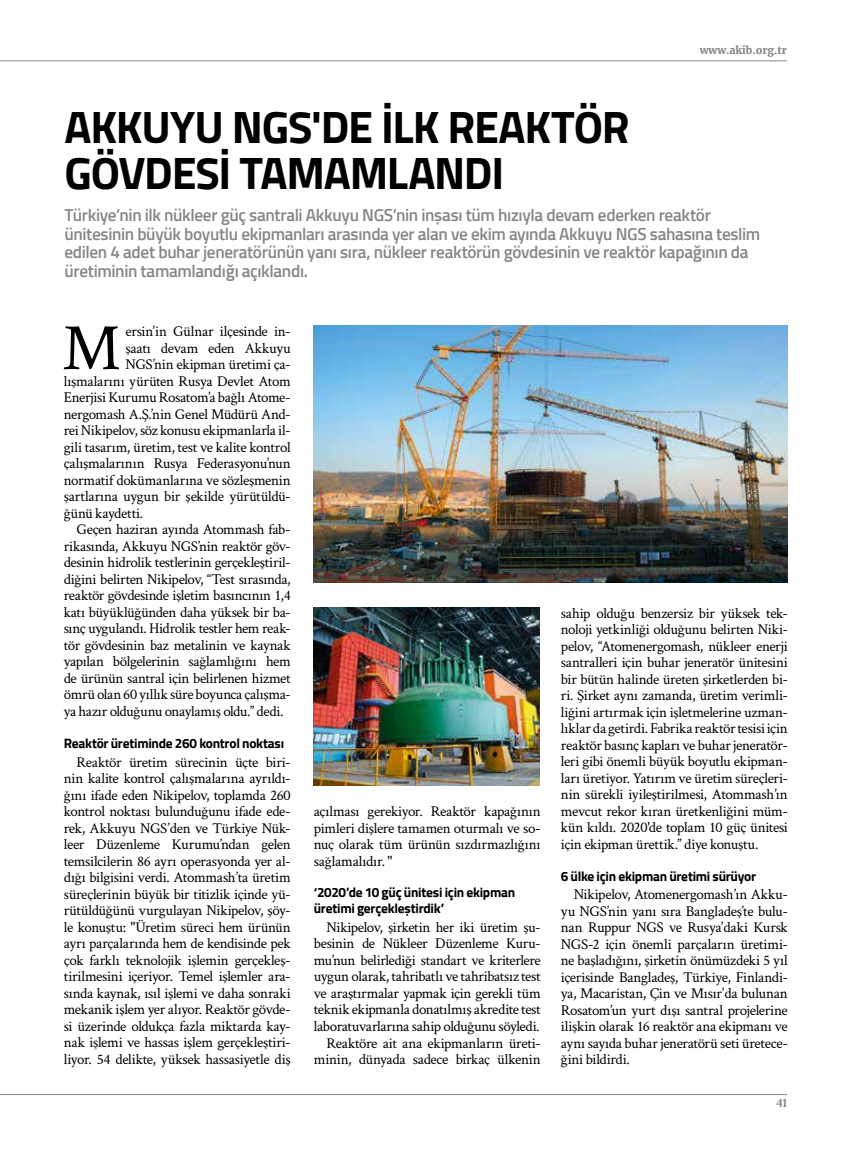
<style>
.page{position:relative;width:851px;height:1149px;background:#fff}
.page>*{position:absolute;margin:0;border:0;box-sizing:border-box;transform-origin:0 0}
.t1{font:66px "Crimson Text";color:#000}
.t2{font:700 45px/46.5px "Titillium Web";letter-spacing:-.025em;color:#000}
.t3{font:600 17.25px/18.8px "Titillium Web";letter-spacing:-.02em;color:#878787}
.t4{font:15px/16.5px "Crimson Text";letter-spacing:-.02em;color:#000;text-align:justify}
.t5{font:700 13.5px/16.5px "Titillium Web";letter-spacing:-.02em;color:#000}
.t6{font:700 13.5px "Crimson Text";color:#878787}
.t7{font:900 10.5px "Merriweather";color:#878787}
</style>
<div class="page">
<hr style="left:0;top:1093px;width:787px;height:1px;background:#878787">
<hr style="left:0;top:60px;width:787px;height:1px;background:#878787">
<img style="left:314px;top:325px;width:473px;height:257px">
<img style="left:314px;top:607px;width:225px;height:177px">
<p class="t7" style="left:699px;top:43px;width:89px">www.akib.org.tr</p>
<h2 class="t2" style="left:64px;top:102px;width:566px">AKKUYU NGS'DE İLK REAKTÖR<br>GÖVDESİ TAMAMLANDI</h2>
<p class="t3" style="left:64px;top:204px;width:697px">Türkiye’nin ilk nükleer güç santrali Akkuyu NGS’nin inşası tüm hızıyla devam ederken reaktör ünitesinin büyük boyutlu ekipmanları arasında yer alan ve ekim ayında Akkuyu NGS sahasına teslim edilen 4 adet buhar jeneratörünün yanı sıra, nükleer reaktörün gövdesinin ve reaktör kapağının da üretiminin tamamlandığı açıklandı.</p>
<h1 class="t1" style="left:62px;top:303px;width:60px">M</h1>
<p class="t4" style="left:125px;top:322px;width:167px">ersin’in Gülnar ilçesinde in-</p>
<p class="t4" style="left:125px;top:339px;width:167px">şaatı devam eden Akkuyu</p>
<p class="t4" style="left:125px;top:355px;width:167px">NGS’nin ekipman üretimi ça-</p>
<p class="t4" style="left:64px;top:372px;width:228px">lışmalarını yürüten Rusya Devlet Atom</p>
<p class="t4" style="left:64px;top:388px;width:228px">Enerjisi Kurumu Rosatom’a bağlı Atome-</p>
<p class="t4" style="left:64px;top:405px;width:228px">nergomash A.Ş.’nin Genel Müdürü And-</p>
<p class="t4" style="left:64px;top:421px;width:228px">rei Nikipelov, söz konusu ekipmanlarla il-</p>
<p class="t4" style="left:64px;top:438px;width:228px">gili tasarım, üretim, test ve kalite kontrol</p>
<p class="t4" style="left:64px;top:454px;width:228px">çalışmalarının Rusya Federasyonu’nun</p>
<p class="t4" style="left:64px;top:471px;width:228px">normatif dokümanlarına ve sözleşmenin</p>
<p class="t4" style="left:64px;top:487px;width:228px">şartlarına uygun bir şekilde yürütüldü-</p>
<p class="t4" style="left:64px;top:504px;width:81px">ğünü kaydetti.</p>
<p class="t4" style="left:77px;top:520px;width:216px">Geçen haziran ayında Atommash fab-</p>
<p class="t4" style="left:64px;top:537px;width:228px">rikasında, Akkuyu NGS’nin reaktör göv-</p>
<p class="t4" style="left:64px;top:553px;width:228px">desinin hidrolik testlerinin gerçekleştiril-</p>
<p class="t4" style="left:64px;top:570px;width:228px">diğini belirten Nikipelov, “Test sırasında,</p>
<p class="t4" style="left:64px;top:586px;width:228px">reaktör gövdesinde işletim basıncının 1,4</p>
<p class="t4" style="left:64px;top:603px;width:228px">katı büyüklüğünden daha yüksek bir ba-</p>
<p class="t4" style="left:64px;top:619px;width:228px">sınç uygulandı. Hidrolik testler hem reak-</p>
<p class="t4" style="left:64px;top:636px;width:228px">tör gövdesinin baz metalinin ve kaynak</p>
<p class="t4" style="left:64px;top:652px;width:228px">yapılan bölgelerinin sağlamlığını hem</p>
<p class="t4" style="left:64px;top:669px;width:228px">de ürünün santral için belirlenen hizmet</p>
<p class="t4" style="left:64px;top:685px;width:228px">ömrü olan 60 yıllık süre boyunca çalışma-</p>
<p class="t4" style="left:64px;top:702px;width:221px">ya hazır olduğunu onaylamış oldu.” dedi.</p>
<p class="t5" style="left:64px;top:734px;width:222px">Reaktör üretiminde 260 kontrol noktası</p>
<p class="t4" style="left:64px;top:752px;width:228px;text-indent:13px">Reaktör üretim sürecinin üçte biri&shy;nin kalite kontrol çalışmalarına ayrıldı&shy;ğını ifade eden Nikipelov, toplamda 260 kontrol noktası bulunduğunu ifade ede&shy;rek, Akkuyu NGS’den ve Türkiye Nük&shy;leer Düzenleme Kurumu’ndan gelen temsilcilerin 86 ayrı operasyonda yer al&shy;dığı bilgisini verdi. Atommash’ta üretim süreçlerinin büyük bir titizlik içinde yü&shy;rütüldüğünü vurgulayan Nikipelov, şöy&shy;le konuştu: "Üretim süreci hem ürünün ayrı parçalarında hem de kendisinde pek çok farklı teknolojik işlemin gerçekleş&shy;tirilmesini içeriyor. Temel işlemler ara&shy;sında kaynak, ısıl işlemi ve daha sonraki mekanik işlem yer alıyor. Reaktör gövde&shy;si üzerinde oldukça fazla miktarda kay&shy;nak işlemi ve hassas işlem gerçekleştiri&shy;liyor. 54 delikte, yüksek hassasiyetle diş</p>
<p class="t4" style="left:314px;top:802px;width:228px">açılması gerekiyor. Reaktör kapağının pimleri dişlere tamamen oturmalı ve so&shy;nuç olarak tüm ürünün sızdırmazlığını sağlamalıdır. "</p>
<p class="t5" style="left:314px;top:882px;width:203px">‘2020’de 10 güç ünitesi için ekipman üretimi gerçekleştirdik’</p>
<p class="t4" style="left:314px;top:918px;width:228px;text-align:right">Nikipelov, şirketin her iki üretim şu&shy;besinin de Nükleer Düzenleme Kuru&shy;mu’nun belirlediği standart ve kriterlere uygun olarak, tahribatlı ve tahribatsız test ve araştırmalar yapmak için gerekli tüm teknik ekipmanla donatılmış akredite test laboratuvarlarına sahip olduğunu söyledi.<br>Reaktöre ait ana ekipmanların üreti&shy;minin, dünyada sadece birkaç ülkenin</p>
<p class="t4" style="left:561px;top:603px;width:228px">sahip olduğu benzersiz bir yüksek tek&shy;noloji yetkinliği olduğunu belirten Niki&shy;pelov, “Atomenergomash, nükleer enerji santralleri için buhar jeneratör ünitesini bir bütün halinde üreten şirketlerden bi&shy;ri. Şirket aynı zamanda, üretim verimli&shy;liğini artırmak için işletmelerine uzman&shy;lıklar da getirdi. Fabrika reaktör tesisi için reaktör basınç kapları ve buhar jeneratör&shy;leri gibi önemli büyük boyutlu ekipman&shy;ları üretiyor. Yatırım ve üretim süreçleri&shy;nin sürekli iyileştirilmesi, Atommash’ın mevcut rekor kıran üretkenliğini müm&shy;kün kıldı. 2020'de toplam 10 güç ünitesi için ekipman ürettik.” diye konuştu.</p>
<p class="t5" style="left:561px;top:866px;width:197px">6 ülke için ekipman üretimi sürüyor</p>
<p class="t4" style="left:561px;top:885px;width:228px;text-indent:13px">Nikipelov, Atomenergomash’ın Akku&shy;yu NGS’nin yanı sıra Bangladeş’te bulu&shy;nan Ruppur NGS ve Rusya’daki Kursk NGS-2 için önemli parçaların üretimi&shy;ne başladığını, şirketin önümüzdeki 5 yıl içerisinde Bangladeş, Türkiye, Finlandi&shy;ya, Macaristan, Çin ve Mısır’da bulunan Rosatom’un yurt dışı santral projelerine ilişkin olarak 16 reaktör ana ekipmanı ve aynı sayıda buhar jeneratörü seti üretece&shy;ğini bildirdi.</p>
<p class="t6" style="left:776px;top:1094px;width:13px">41</p>
</div>
